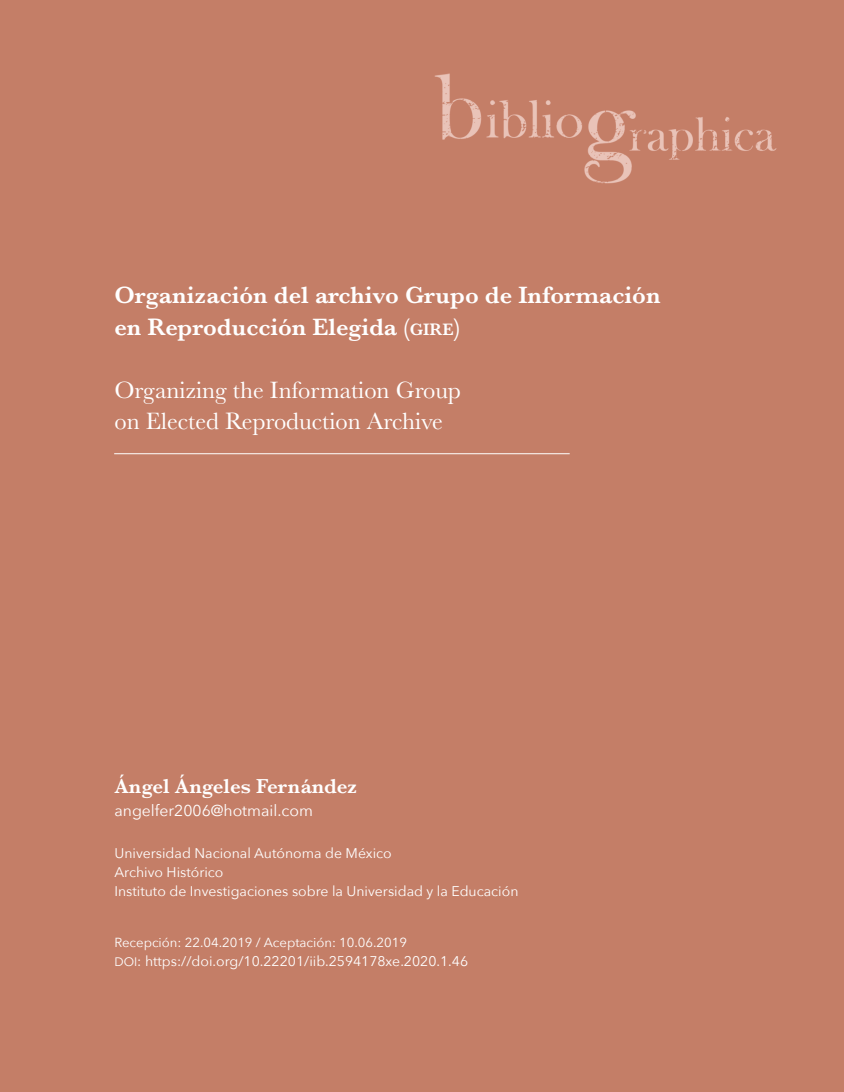
<style>
.page{position:relative;width:844px;height:1092px;background:#fff}
.page>*{position:absolute;margin:0;border:0;box-sizing:border-box;transform-origin:0 0}
.t1{font:600 24.5px/31.5px "Baskerville";color:#fff}
.t2{font:24.5px/31.5px "Baskerville";color:#fff}
.t3{font:600 21px "Baskerville";color:#fff}
.t4{font:15.75px "Avenir Next";color:#fff}
.t5{font:14px/19.2px "Avenir Next";color:#fff}
.t6{font:13.12px "Avenir Next";color:#fff}
.s1{font-size:17.15px}
.s2{font-size:12.25px}
</style>
<div class="page">
<div style="left:0;top:0;width:843px;height:1091px;background:#c47e67"></div>
<hr style="left:114px;top:453px;width:455px;height:1px;background:#fff">
<h1 class="t1" style="left:114px;top:279px;width:547px">Organización del archivo Grupo de Información en Reproducción Elegida (<span class="s1">gire</span>)</h1>
<h1 class="t2" style="left:114px;top:374px;width:348px">Organizing the Information Group on Elected Reproduction Archive</h1>
<h2 class="t3" style="left:114px;top:771px;width:244px">Ángel Ángeles Fernández</h2>
<p class="t4" style="left:114px;top:797px;width:200px">angelfer2006@hotmail.com</p>
<p class="t5" style="left:114px;top:842px;width:405px">Universidad Nacional Autónoma de México<br>Archivo Histórico<br>Instituto de Investigaciones sobre la Universidad y la Educación</p>
<p class="t6" style="left:114px;top:930px;width:294px">Recepción: 22.04.2019 / Aceptación: 10.06.2019</p>
<p class="t5" style="left:114px;top:950px;width:355px"><span class="s2">DOI</span>: https://doi.org/10.22201/iib.2594178xe.2020.1.46</p>
</div>
